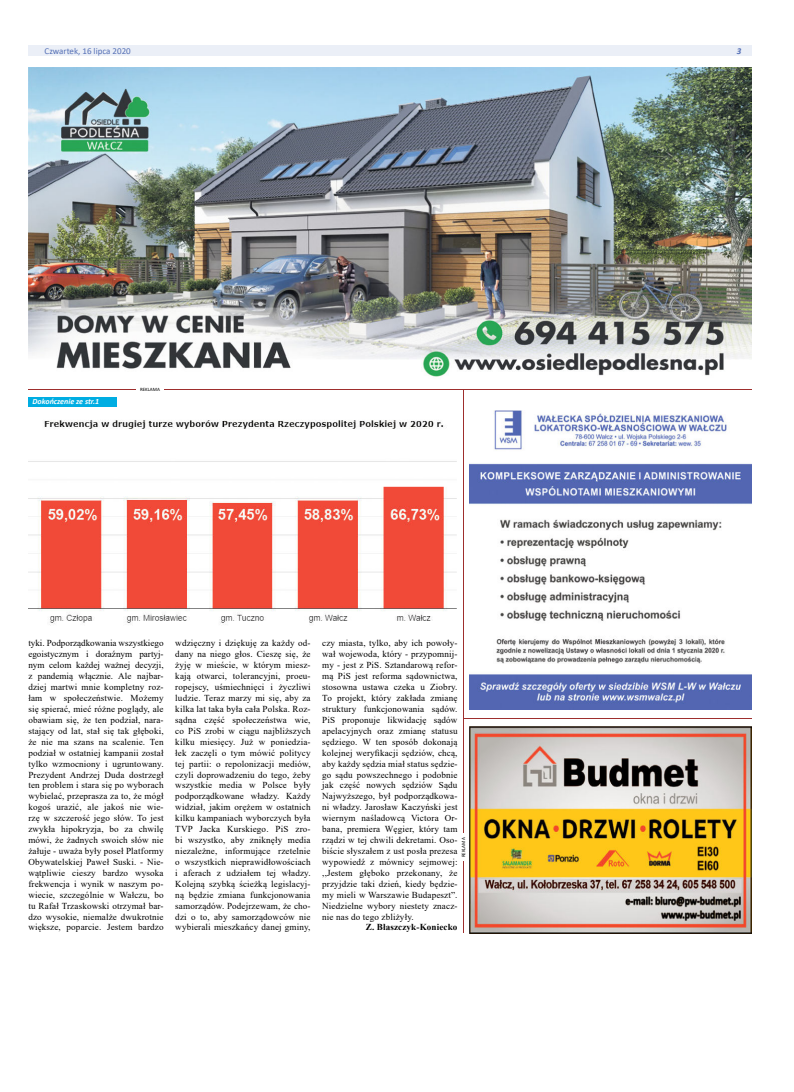
<style>
.page{position:relative;width:794px;height:1092px;background:#fff}
.page>*{position:absolute;margin:0;border:0;box-sizing:border-box;transform-origin:0 0}
.t1{font:9.1px/10.9px "Times New Roman";letter-spacing:.015em;color:#000;text-align:justify}
.t2{font:700 9.1px "Times New Roman";letter-spacing:.015em;color:#000}
.t3{font:9px "Calibri";color:#5570b6}
.t4{font:italic 700 9px "Calibri";color:#5570b6}
.t5{font:italic 700 8px "Calibri";color:#fff}
.t6{font:5px "Calibri";color:#000}
</style>
<div class="page">
<div style="left:28px;top:45px;width:723px;height:11px;background:#ebeff7"></div>
<img style="left:469px;top:726px;width:282px;height:207px">
<hr style="left:463px;top:718px;width:288px;height:1px;background:#9e2e2d">
<hr style="left:463px;top:389px;width:1px;height:544px;background:#9e2e2d">
<hr style="left:28px;top:389px;width:723px;height:1px;background:#9e2e2d">
<img style="left:28px;top:67px;width:723px;height:310px">
<hr style="left:136px;top:387px;width:28px;height:4px;background:#fff">
<div style="left:461px;top:833px;width:5px;height:27px;background:#fff"></div>
<img style="left:469px;top:410px;width:282px;height:299px">
<div style="left:28px;top:397px;width:89px;height:9px;background:#00ade2"></div>
<img style="left:28px;top:420px;width:429px;height:204px">
<p class="t3" style="left:45px;top:47px;width:88px">Czwartek, 16 lipca 2020</p>
<p class="t4" style="left:736px;top:44px;width:6px">3</p>
<p class="t5" style="left:33px;top:396px;width:68px">Dokończenie ze str.1</p>
<p class="t6" style="left:140px;top:386px;width:21px">REKLAMA</p>
<p class="t1" style="left:28px;top:637px;width:137px">tyki. Podporządkowania wszystkiego egoistycznym i doraźnym partyj&shy;nym celom każdej ważnej decyzji, z pandemią włącznie. Ale najbar&shy;dziej martwi mnie kompletny roz&shy;łam w społeczeństwie. Możemy się spierać, mieć różne poglądy, ale obawiam się, że ten podział, nara&shy;stający od lat, stał się tak głęboki, że nie ma szans na scalenie. Ten podział w ostatniej kampanii został tylko wzmocniony i ugruntowany.<br>Prezydent Andrzej Duda dostrzegł ten problem i stara się po wyborach wybielać, przeprasza za to, że mógł kogoś urazić, ale jakoś nie wie&shy;rzę w szczerość jego słów. To jest zwykła hipokryzja, bo za chwilę mówi, że żadnych swoich słów nie żałuje - uważa były poseł Platformy Obywatelskiej Paweł Suski. - Nie&shy;wątpliwie cieszy bardzo wysoka frekwencja i wynik w naszym po&shy;wiecie, szczególnie w Wałczu, bo tu Rafał Trzaskowski otrzymał bar&shy;dzo wysokie, niemalże dwukrotnie większe, poparcie. Jestem bardzo</p>
<p class="t1" style="left:175px;top:637px;width:137px">wdzięczny i dziękuję za każdy od&shy;dany na niego głos. Cieszę się, że żyję w mieście, w którym miesz&shy;kają otwarci, tolerancyjni, proeu&shy;ropejscy, uśmiechnięci i życzliwi ludzie. Teraz marzy mi się, aby za kilka lat taka była cała Polska. Roz&shy;sądna część społeczeństwa wie, co PiS zrobi w ciągu najbliższych kilku miesięcy. Już w poniedzia&shy;łek zaczęli o tym mówić politycy tej partii: o repolonizacji mediów, czyli doprowadzeniu do tego, żeby wszystkie media w Polsce były podporządkowane władzy. Każdy widział, jakim orężem w ostatnich kilku kampaniach wyborczych była TVP Jacka Kurskiego. PiS zro&shy;bi wszystko, aby zniknęły media niezależne, informujące rzetelnie o wszystkich nieprawidłowościach i aferach z udziałem tej władzy.<br>Kolejną szybką ścieżką legislacyj&shy;ną będzie zmiana funkcjonowania samorządów. Podejrzewam, że cho&shy;dzi o to, aby samorządowców nie wybierali mieszkańcy danej gminy,</p>
<p class="t1" style="left:322px;top:637px;width:137px">czy miasta, tylko, aby ich powoły&shy;wał wojewoda, który - przypomnij&shy;my - jest z PiS. Sztandarową refor&shy;mą PiS jest reforma sądownictwa, stosowna ustawa czeka u Ziobry.<br>To projekt, który zakłada zmianę struktury funkcjonowania sądów.<br>PiS proponuje likwidację sądów apelacyjnych oraz zmianę statusu sędziego. W ten sposób dokonają kolejnej weryfikacji sędziów, chcą, aby każdy sędzia miał status sędzie&shy;go sądu powszechnego i podobnie jak część nowych sędziów Sądu Najwyższego, był podporządkowa&shy;ni władzy. Jarosław Kaczyński jest wiernym naśladowcą Victora Or&shy;bana, premiera Węgier, który tam rządzi w tej chwili dekretami. Oso&shy;biście słyszałem z ust posła prezesa wypowiedź z mównicy sejmowej: ,,Jestem głęboko przekonany, że przyjdzie taki dzień, kiedy będzie&shy;my mieli w Warszawie Budapeszt”.<br>Niedzielne wybory niestety znacz&shy;nie nas do tego zbliżyły.</p>
<p class="t6" style="left:460px;top:857px;width:21px;rotate:-90deg">REKLAMA</p>
<p class="t2" style="left:366px;top:920px;width:93px">Z. Błaszczyk-Koniecko</p>
</div>
